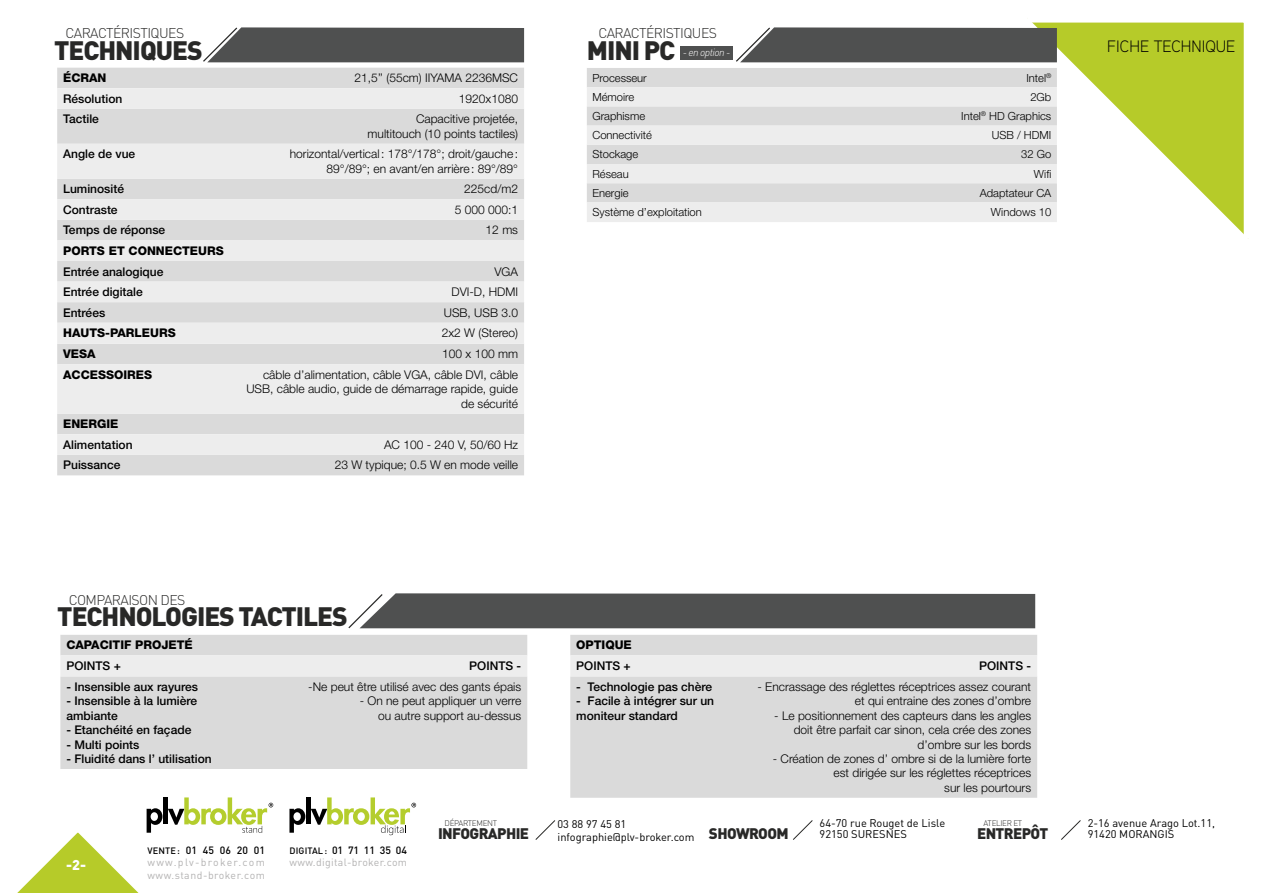
<style>
.page{position:relative;width:1263px;height:893px;background:#fff}
.page>*{position:absolute;margin:0;border:0;box-sizing:border-box;transform-origin:0 0}
.t1{font:900 26.4px "DIN Pro";letter-spacing:-.04em;color:#282827}
.t2{font:300 16.5px "Aaux Pro";color:#000}
.t3{font:900 15.15px "DIN Pro";letter-spacing:-.04em;color:#282827}
.t4{font:900 14.1px "DIN Pro";color:#fff}
.t5{font:300 13.95px "DIN Pro";letter-spacing:-.04em;color:#282827}
.t6{font:300 12px/14.4px "Helvetica Neue LT Pro";color:#000;text-align:right}
.t7{font:500 12px/14.4px "Helvetica Neue LT Pro";color:#000}
.t8{font:800 12px "Helvetica Neue LT Pro";color:#000}
.t9{font:300 11.25px "Helvetica Neue LT Pro";color:#000}
.t10{font:11.1px/11.6px "DIN Pro";color:#000}
.t11{font:10.5px/12.6px "DIN Pro";letter-spacing:.045em;color:#b3b2b2;text-align:justify}
.t12{font:italic 300 10.5px "DIN Pro";letter-spacing:-.05em;color:#fff}
.t13{font:300 8.1px "DIN Pro";letter-spacing:-.04em;color:#282827}
.s1{font-weight:500;font-size:9.15px;color:#000}
.s2{font-weight:500;color:#000}
</style>
<div class="page">
<svg style="left:1032px;top:22px;width:217px;height:217px;fill:#b6cb29"></svg>
<svg style="left:535px;top:820px;width:21px;height:20px"></svg>
<svg style="left:793px;top:820px;width:20px;height:20px"></svg>
<svg style="left:1061px;top:820px;width:20px;height:20px"></svg>
<svg style="left:17px;top:797px;width:256px;height:96px"></svg>
<svg style="left:289px;top:808px;width:16px;height:25px"></svg>
<div style="left:306px;top:797px;width:5px;height:27px;background:#000"></div>
<svg style="left:311px;top:797px;width:105px;height:38px"></svg>
<svg style="left:203px;top:27px;width:321px;height:36px;background:#5f6060"></svg>
<div style="left:57px;top:68px;width:467px;height:407px;background:#dadada"></div>
<svg style="left:57px;top:88px;width:467px;height:367px;background:#e5e5e5"></svg>
<svg style="left:348px;top:593px;width:687px;height:36px;background:#5c5d5d"></svg>
<div style="left:60px;top:635px;width:467px;height:134px;background:#dadada"></div>
<div style="left:60px;top:655px;width:467px;height:21px;background:#ededed"></div>
<div style="left:570px;top:635px;width:467px;height:163px;background:#dadada"></div>
<div style="left:570px;top:655px;width:467px;height:21px;background:#ededed"></div>
<svg style="left:736px;top:26px;width:321px;height:37px;background:#636464"></svg>
<div style="left:587px;top:68px;width:470px;height:19px;background:#dadada"></div>
<svg style="left:587px;top:87px;width:470px;height:135px;background:#e5e5e5"></svg>
<div style="left:680px;top:46px;width:53px;height:14px;background:#4f5050"></div>
<p class="t5" style="left:66px;top:22px;width:120px">CARACTÉRISTIQUES</p>
<h1 class="t1" style="left:54px;top:27px;width:150px">TECHNIQUES</h1>
<p class="t8" style="left:63px;top:71px;width:45px">ÉCRAN</p>
<p class="t6" style="left:355px;top:71px;width:165px">21,5’’ (55cm) IIYAMA 2236MSC</p>
<p class="t7" style="left:63px;top:91px;width:61px">Résolution</p>
<p class="t6" style="left:459px;top:91px;width:61px">1920x1080</p>
<p class="t7" style="left:63px;top:112px;width:37px">Tactile</p>
<p class="t6" style="left:368px;top:112px;width:152px">Capacitive projetée, multitouch (10 points tactiles)</p>
<p class="t7" style="left:63px;top:147px;width:74px">Angle de vue</p>
<p class="t6" style="left:290px;top:147px;width:230px">horizontal/vertical: 178°/178°; droit/gauche:<br>89°/89°; en avant/en arrière: 89°/89°</p>
<p class="t7" style="left:63px;top:182px;width:62px">Luminosité</p>
<p class="t6" style="left:464px;top:182px;width:55px">225cd/m2</p>
<p class="t7" style="left:63px;top:202px;width:56px">Contraste</p>
<p class="t6" style="left:455px;top:202px;width:65px">5 000 000:1</p>
<p class="t7" style="left:63px;top:223px;width:104px">Temps de réponse</p>
<p class="t6" style="left:486px;top:223px;width:34px">12 ms</p>
<p class="t8" style="left:63px;top:244px;width:162px">PORTS ET CONNECTEURS</p>
<p class="t7" style="left:63px;top:264px;width:102px">Entrée analogique</p>
<p class="t6" style="left:494px;top:264px;width:25px">VGA</p>
<p class="t7" style="left:63px;top:285px;width:81px">Entrée digitale</p>
<p class="t6" style="left:451px;top:284px;width:68px">DVI-D, HDMI</p>
<p class="t7" style="left:63px;top:305px;width:44px">Entrées</p>
<p class="t6" style="left:444px;top:305px;width:76px">USB, USB 3.0</p>
<p class="t8" style="left:63px;top:326px;width:114px">HAUTS-PARLEURS</p>
<p class="t6" style="left:442px;top:326px;width:78px">2x2 W (Stereo)</p>
<p class="t8" style="left:63px;top:347px;width:34px">VESA</p>
<p class="t6" style="left:442px;top:347px;width:77px">100 x 100 mm</p>
<p class="t8" style="left:63px;top:367px;width:90px">ACCESSOIRES</p>
<p class="t6" style="left:246px;top:367px;width:273px">câble d’alimentation, câble VGA, câble DVI, câble<br>USB, câble audio, guide de démarrage rapide, guide de sécurité</p>
<p class="t8" style="left:63px;top:417px;width:57px">ENERGIE</p>
<p class="t7" style="left:63px;top:437px;width:71px">Alimentation</p>
<p class="t6" style="left:384px;top:437px;width:136px">AC 100 - 240 V, 50/60 Hz</p>
<p class="t7" style="left:63px;top:458px;width:59px">Puissance</p>
<p class="t6" style="left:335px;top:458px;width:185px">23 W typique; 0.5 W en mode veille</p>
<p class="t5" style="left:69px;top:589px;width:118px">COMPARAISON DES</p>
<h1 class="t1" style="left:57px;top:594px;width:292px">TECHNOLOGIES TACTILES</h1>
<p class="t8" style="left:66px;top:638px;width:128px">CAPACITIF PROJETÉ</p>
<p class="t7" style="left:66px;top:658px;width:56px">POINTS +</p>
<p class="t7" style="left:469px;top:658px;width:54px">POINTS -</p>
<p class="t7" style="left:66px;top:679px;width:133px">- Insensible aux rayures</p>
<p class="t7" style="left:66px;top:694px;width:132px">- Insensible à la lumière ambiante</p>
<p class="t7" style="left:66px;top:723px;width:126px">- Etanchéité en façade</p>
<p class="t7" style="left:66px;top:737px;width:75px">- Multi points</p>
<p class="t7" style="left:66px;top:751px;width:147px">- Fluidité dans l’ utilisation</p>
<p class="t6" style="left:308px;top:679px;width:214px">-Ne peut être utilisé avec des gants épais</p>
<p class="t6" style="left:360px;top:694px;width:163px">- On ne peut appliquer un verre ou autre support au-dessus</p>
<p class="t5" style="left:598px;top:22px;width:120px">CARACTÉRISTIQUES</p>
<h1 class="t1" style="left:587px;top:27px;width:90px">MINI PC</h1>
<p class="t9" style="left:592px;top:71px;width:56px">Processeur</p>
<p class="t9" style="left:1026px;top:71px;width:26px">Intel<sup>®</sup></p>
<p class="t9" style="left:592px;top:90px;width:43px">Mémoire</p>
<p class="t9" style="left:1030px;top:90px;width:22px">2Gb</p>
<p class="t9" style="left:592px;top:109px;width:54px">Graphisme</p>
<p class="t9" style="left:961px;top:109px;width:92px">Intel<sup>®</sup> HD Graphics</p>
<p class="t9" style="left:592px;top:128px;width:61px">Connectivité</p>
<p class="t9" style="left:992px;top:128px;width:61px">USB / HDMI</p>
<p class="t9" style="left:592px;top:148px;width:47px">Stockage</p>
<p class="t9" style="left:1021px;top:148px;width:32px">32 Go</p>
<p class="t9" style="left:592px;top:167px;width:38px">Réseau</p>
<p class="t9" style="left:1034px;top:167px;width:19px">Wifi</p>
<p class="t9" style="left:592px;top:186px;width:38px">Energie</p>
<p class="t9" style="left:980px;top:186px;width:73px">Adaptateur CA</p>
<p class="t9" style="left:592px;top:205px;width:111px">Système d’exploitation</p>
<p class="t9" style="left:991px;top:205px;width:62px">Windows 10</p>
<p class="t12" style="left:683px;top:44px;width:49px">- en option -</p>
<p class="t8" style="left:576px;top:638px;width:57px">OPTIQUE</p>
<p class="t7" style="left:576px;top:658px;width:56px">POINTS +</p>
<p class="t7" style="left:979px;top:658px;width:54px">POINTS -</p>
<p class="t7" style="left:576px;top:679px;width:137px">- Technologie pas chère</p>
<p class="t7" style="left:576px;top:694px;width:139px">- Facile à intégrer sur un moniteur standard</p>
<p class="t6" style="left:757px;top:679px;width:275px">- Encrassage des réglettes réceptrices assez courant et qui entraine des zones d’ombre</p>
<p class="t6" style="left:774px;top:708px;width:258px">- Le positionnement des capteurs dans les angles doit être parfait car sinon, cela crée des zones d’ombre sur les bords</p>
<p class="t6" style="left:773px;top:751px;width:260px">- Création de zones d’ ombre si de la lumière forte est dirigée sur les réglettes réceptrices<br>sur les pourtours</p>
<h2 class="t2" style="left:1107px;top:35px;width:130px">FICHE TECHNIQUE</h2>
<p class="t4" style="left:66px;top:852px;width:21px">-2-</p>
<p class="t11" style="left:147px;top:843px;width:119px"><span class="s1">VENTE:</span> <span class="s2">01 45 06 20 01 </span>www.plv-broker.com www.stand-broker.com</p>
<p class="t11" style="left:290px;top:843px;width:119px"><span class="s1">DIGITAL:</span> <span class="s2">01 71 11 35 04 </span>www.digital-broker.com</p>
<p class="t13" style="left:445px;top:817px;width:54px">DÉPARTEMENT</p>
<p class="t3" style="left:438px;top:820px;width:93px">INFOGRAPHIE</p>
<p class="t10" style="left:820px;top:816px;width:127px">64-70 rue Rouget de Lisle<br>92150 SURESNES</p>
<p class="t3" style="left:709px;top:820px;width:81px">SHOWROOM</p>
<p class="t10" style="left:1088px;top:816px;width:129px">2-16 avenue Arago Lot.11,<br>91420 MORANGIS</p>
<p class="t10" style="left:557px;top:816px;width:138px;line-height:13.5px">03 88 97 45 81 infographie@plv-broker.com</p>
<p class="t13" style="left:983px;top:817px;width:40px">ATELIER ET</p>
<p class="t3" style="left:977px;top:820px;width:73px">ENTREPÔT</p>
</div>
